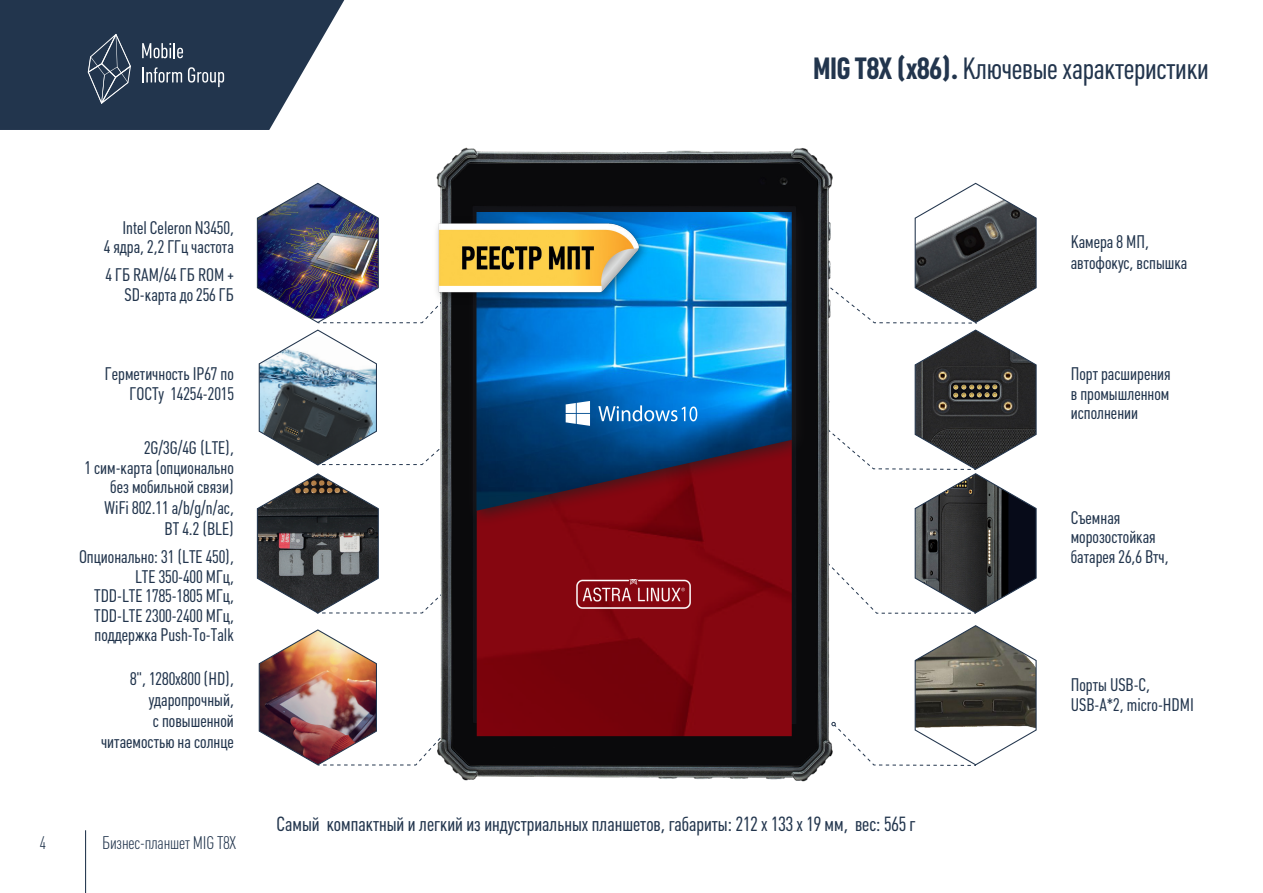
<style>
.page{position:relative;width:1263px;height:893px;background:#fff}
.page>*{position:absolute;margin:0;border:0;box-sizing:border-box;transform-origin:0 0}
.t1{font:30.15px "Plumb Condensed";letter-spacing:-.01em;color:#22354d}
.t2{font:20.1px "Plumb Condensed";color:#22354d}
.t3{font:18px/19.5px "Plumb Condensed";color:#22354d;text-align:right}
.t4{font:300 18px "Plumb Condensed";letter-spacing:-.01em;color:#22354d}
.s1{font-weight:700}
</style>
<div class="page">
<svg style="left:0;top:0;width:344px;height:130px;background:#3e4f64"></svg>
<hr style="left:85px;top:830px;width:1px;height:63px;background:#22354d">
<img style="left:256px;top:182px;width:140px;height:284px">
<svg style="left:256px;top:473px;width:140px;height:141px"></svg>
<img style="left:258px;top:629px;width:139px;height:137px">
<svg style="left:872px;top:625px;width:165px;height:141px"></svg>
<svg style="left:871px;top:182px;width:166px;height:432px"></svg>
<img style="left:399px;top:147px;width:472px;height:635px">
<img style="left:477px;top:527px;width:315px;height:209px">
<div style="left:465px;top:201px;width:344px;height:326px;background:#231f20;opacity:.75"></div>
<img style="left:476px;top:212px;width:316px;height:299px">
<svg style="left:598px;top:405px;width:99px;height:16px;background:#4694d4"></svg>
<svg style="left:566px;top:401px;width:24px;height:25px"></svg>
<img style="left:569px;top:580px;width:130px;height:37px">
<img style="left:415px;top:199px;width:249px;height:121px">
<p class="t1" style="left:813px;top:52px;width:397px"><span class="s1">MIG T8Х (x86).</span> Ключевые характеристики</p>
<p class="t3" style="left:104px;top:218px;width:132px">Intel Celeron N3450,<br>4 ядра, 2,2 ГГц частота</p>
<p class="t3" style="left:106px;top:266px;width:130px">4 ГБ RAM/64 ГБ ROM +<br>SD-карта до 256 ГБ</p>
<p class="t3" style="left:105px;top:365px;width:130px">Герметичность IP67 по<br>ГОСТу 14254-2015</p>
<p class="t3" style="left:144px;top:438px;width:91px">2G/3G/4G (LTE),</p>
<p class="t3" style="left:84px;top:458px;width:151px">1 сим-карта (опционально без мобильной связи)</p>
<p class="t3" style="left:105px;top:498px;width:131px">WiFi 802.11 a/b/g/n/ac,</p>
<p class="t3" style="left:165px;top:519px;width:71px">BT 4.2 (BLE)</p>
<p class="t3" style="left:79px;top:547px;width:156px">Опционально: 31 (LTE 450),<br>LTE 350-400 МГц,</p>
<p class="t3" style="left:94px;top:586px;width:141px;text-align:justify">TDD-LTE 1785-1805 МГц, TDD-LTE 2300-2400 МГц, поддержка Push-To-Talk</p>
<p class="t3" style="left:130px;top:669px;width:105px">8", 1280x800 (HD),</p>
<p class="t3" style="left:101px;top:689px;width:134px;line-height:21px">ударопрочный,<br>с повышенной читаемостью на солнце</p>
<p class="t4" style="left:40px;top:833px;width:8px">4</p>
<p class="t4" style="left:102px;top:833px;width:135px">Бизнес-планшет MIG Т8X</p>
<p class="t2" style="left:277px;top:813px;width:640px">Самый компактный и легкий из индустриальных планшетов, габариты: 212 х 133 х 19 мм, вес: 565 г</p>
<p class="t3" style="left:1071px;top:231px;width:118px;line-height:21px;text-align:left">Камера 8 МП, автофокус, вспышка</p>
<p class="t3" style="left:1071px;top:365px;width:102px;text-align:justify">Порт расширения в промышленном исполнении</p>
<p class="t3" style="left:1071px;top:508px;width:99px;text-align:left">Съемная морозостойкая батарея 26,6 Втч,</p>
<p class="t3" style="left:1071px;top:676px;width:125px;text-align:left">Порты USB-С,<br>USB-A*2, micro-HDMI</p>
</div>
